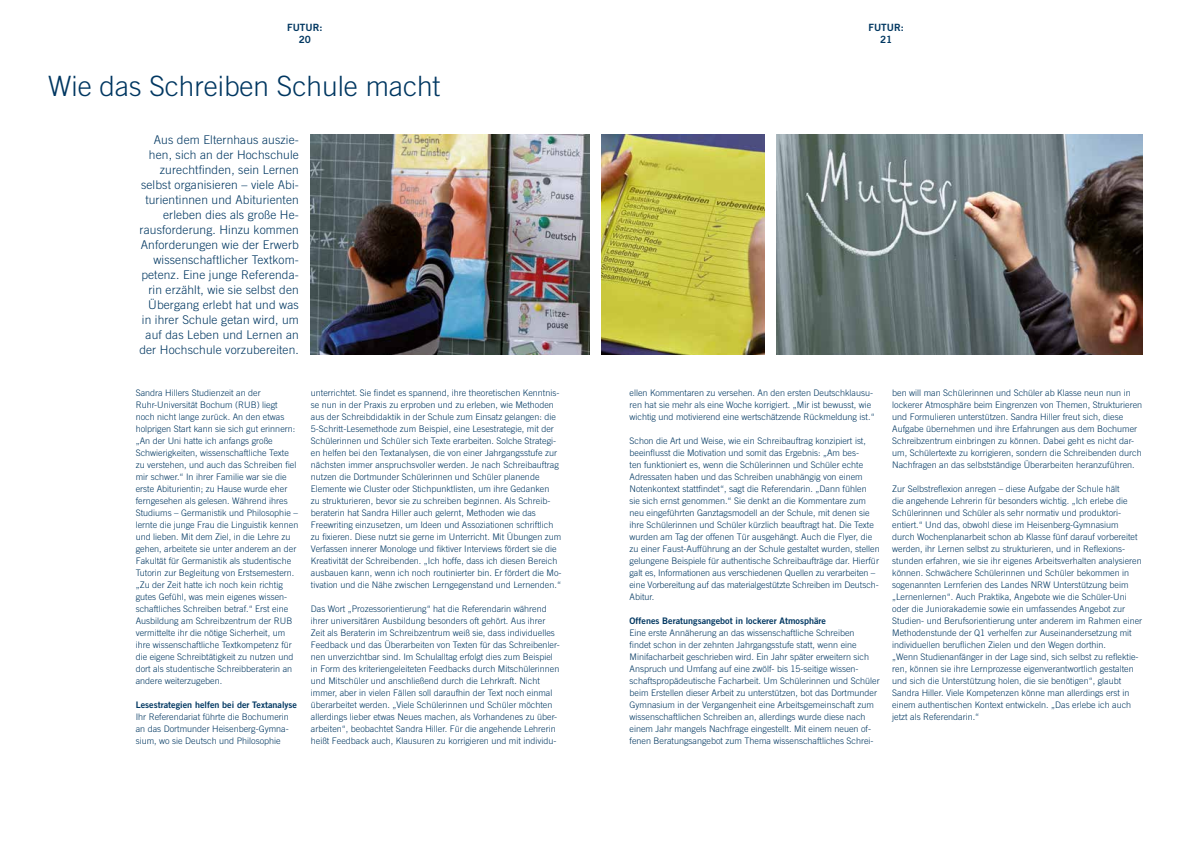
<style>
.page{position:relative;width:1191px;height:842px;background:#fff}
.page>*{position:absolute;margin:0;border:0;box-sizing:border-box;transform-origin:0 0}
.t1{font:300 28px "Trade Gothic";color:#003761}
.t2{font:300 12px/15px "Trade Gothic";letter-spacing:.01em;color:#003761;text-align:right}
.t3{font:10px/12px "Trade Gothic Bold Two";color:#003761;text-align:center}
.t4{font:300 9px/12px "Trade Gothic";color:#003761}
.t5{font:9px "Trade Gothic Bold Two";color:#003761}
</style>
<div class="page">
<img style="left:601px;top:135px;width:163px;height:219px">
<img style="left:311px;top:135px;width:278px;height:219px">
<img style="left:776px;top:135px;width:366px;height:219px">
<p class="t3" style="left:287px;top:21px;width:37px">FUTUR:<br>20</p>
<p class="t3" style="left:868px;top:21px;width:37px">FUTUR:<br>21</p>
<h1 class="t1" style="left:48px;top:69px;width:394px">Wie das Schreiben Schule macht</h1>
<p class="t2" style="left:139px;top:133px;width:161px">Aus dem Elternhaus auszie&shy;hen, sich an der Hochschule zurechtfinden, sein Lernen selbst organisieren – viele Abi&shy;turientinnen und Abiturienten erleben dies als große He&shy;rausforderung. Hinzu kommen<br>Anforderungen wie der Erwerb wissenschaftlicher Textkom&shy;petenz. Eine junge Referenda&shy;rin erzählt, wie sie selbst den<br>Übergang erlebt hat und was in ihrer Schule getan wird, um auf das Leben und Lernen an der Hochschule vorzubereiten.</p>
<p class="t4" style="left:136px;top:387px;width:164px">Sandra Hillers Studienzeit an der Ruhr-Universität Bochum (RUB) liegt noch nicht lange zurück. An den etwas holprigen Start kann sie sich gut erinnern: „An der Uni hatte ich anfangs große Schwierigkeiten, wissenschaftliche Texte zu verstehen, und auch das Schreiben fiel mir schwer.“ In ihrer Familie war sie die erste Abiturientin; zu Hause wurde eher ferngesehen als gelesen. Während ihres Studiums – Germanistik und Philosophie – lernte die junge Frau die Linguistik kennen und lieben. Mit dem Ziel, in die Lehre zu gehen, arbeitete sie unter anderem an der Fakultät für Germanistik als studentische Tutorin zur Begleitung von Erstsemestern. „Zu der Zeit hatte ich noch kein richtig gutes Gefühl, was mein eigenes wissen&shy;schaftliches Schreiben betraf.“ Erst eine Ausbildung am Schreibzentrum der RUB vermittelte ihr die nötige Sicherheit, um ihre wissenschaftliche Textkompetenz für die eigene Schreibtätigkeit zu nutzen und dort als studentische Schreibberaterin an andere weiterzugeben.</p>
<p class="t5" style="left:136px;top:699px;width:163px">Lesestrategien helfen bei der Textanalyse</p>
<p class="t4" style="left:136px;top:711px;width:155px;text-align:justify">Ihr Referendariat führte die Bochumerin an das Dortmunder Heisenberg-Gymna&shy;sium, wo sie Deutsch und Philosophie</p>
<p class="t4" style="left:311px;top:387px;width:252px">unterrichtet. Sie findet es spannend, ihre theoretischen Kenntnis&shy;se nun in der Praxis zu erproben und zu erleben, wie Methoden aus der Schreibdidaktik in der Schule zum Einsatz gelangen: die 5-Schritt-Lesemethode zum Beispiel, eine Lesestrategie, mit der Schülerinnen und Schüler sich Texte erarbeiten. Solche Strategi&shy;en helfen bei den Textanalysen, die von einer Jahrgangsstufe zur nächsten immer anspruchsvoller werden. Je nach Schreibauftrag nutzen die Dortmunder Schülerinnen und Schüler planende Elemente wie Cluster oder Stichpunktlisten, um ihre Gedanken<br>zu strukturieren, bevor sie zu schreiben beginnen. Als Schreib&shy;beraterin hat Sandra Hiller auch gelernt, Methoden wie das Freewriting einzusetzen, um Ideen und Assoziationen schriftlich zu fixieren. Diese nutzt sie gerne im Unterricht. Mit Übungen zum Verfassen innerer Monologe und fiktiver Interviews fördert sie die Kreativität der Schreibenden. „Ich hoffe, dass ich diesen Bereich ausbauen kann, wenn ich noch routinierter bin. Er fördert die Mo&shy;tivation und die Nähe zwischen Lerngegenstand und Lernenden.“</p>
<p class="t4" style="left:311px;top:603px;width:250px">Das Wort „Prozessorientierung“ hat die Referendarin während ihrer universitären Ausbildung besonders oft gehört. Aus ihrer Zeit als Beraterin im Schreibzentrum weiß sie, dass individuelles Feedback und das Überarbeiten von Texten für das Schreibenler&shy;nen unverzichtbar sind. Im Schulalltag erfolgt dies zum Beispiel in Form des kriteriengeleiteten Feedbacks durch Mitschülerinnen und Mitschüler und anschließend durch die Lehrkraft. Nicht immer, aber in vielen Fällen soll daraufhin der Text noch einmal überarbeitet werden. „Viele Schülerinnen und Schüler möchten allerdings lieber etwas Neues machen, als Vorhandenes zu über&shy;arbeiten“, beobachtet Sandra Hiller. Für die angehende Lehrerin heißt Feedback auch, Klausuren zu korrigieren und mit individu-</p>
<p class="t4" style="left:892px;top:387px;width:252px">ben will man Schülerinnen und Schüler ab Klasse neun nun in lockerer Atmosphäre beim Eingrenzen von Themen, Strukturieren und Formulieren unterstützen. Sandra Hiller freut sich, diese Aufgabe übernehmen und ihre Erfahrungen aus dem Bochumer Schreibzentrum einbringen zu können. Dabei geht es nicht dar&shy;um, Schülertexte zu korrigieren, sondern die Schreibenden durch Nachfragen an das selbstständige Überarbeiten heranzuführen.</p>
<p class="t4" style="left:892px;top:483px;width:252px">Zur Selbstreflexion anregen – diese Aufgabe der Schule hält<br>die angehende Lehrerin für besonders wichtig. „Ich erlebe die Schülerinnen und Schüler als sehr normativ und produktori&shy;entiert.“ Und das, obwohl diese im Heisenberg-Gymnasium durch Wochenplanarbeit schon ab Klasse fünf darauf vorbereitet werden, ihr Lernen selbst zu strukturieren, und in Reflexions&shy;stunden erfahren, wie sie ihr eigenes Arbeitsverhalten analysieren können. Schwächere Schülerinnen und Schüler bekommen in sogenannten Lernferien des Landes NRW Unterstützung beim „Lernenlernen“. Auch Praktika, Angebote wie die Schüler-Uni oder die Juniorakademie sowie ein umfassendes Angebot zur Studien- und Berufsorientierung unter anderem im Rahmen einer Methodenstunde der Q1 verhelfen zur Auseinandersetzung mit individuellen beruflichen Zielen und den Wegen dorthin.<br>„Wenn Studienanfänger in der Lage sind, sich selbst zu reflektie&shy;ren, können sie ihre Lernprozesse eigenverantwortlich gestalten und sich die Unterstützung holen, die sie benötigen“, glaubt Sandra Hiller. Viele Kompetenzen könne man allerdings erst in einem authentischen Kontext entwickeln. „Das erlebe ich auch jetzt als Referendarin.“</p>
<p class="t4" style="left:629px;top:387px;width:247px">ellen Kommentaren zu versehen. An den ersten Deutschklausu&shy;ren hat sie mehr als eine Woche korrigiert. „Mir ist bewusst, wie wichtig und motivierend eine wertschätzende Rückmeldung ist.“</p>
<p class="t4" style="left:629px;top:435px;width:252px">Schon die Art und Weise, wie ein Schreibauftrag konzipiert ist, beeinflusst die Motivation und somit das Ergebnis: „Am bes-<br>ten funktioniert es, wenn die Schülerinnen und Schüler echte Adressaten haben und das Schreiben unabhängig von einem Notenkontext stattfindet“, sagt die Referendarin. „Dann fühlen<br>sie sich ernst genommen.“ Sie denkt an die Kommentare zum neu eingeführten Ganztagsmodell an der Schule, mit denen sie ihre Schülerinnen und Schüler kürzlich beauftragt hat. Die Texte wurden am Tag der offenen Tür ausgehängt. Auch die Flyer, die zu einer Faust-Aufführung an der Schule gestaltet wurden, stellen gelungene Beispiele für authentische Schreibaufträge dar. Hierfür galt es, Informationen aus verschiedenen Quellen zu verarbeiten – eine Vorbereitung auf das materialgestützte Schreiben im Deutsch-Abitur.</p>
<p class="t5" style="left:629px;top:615px;width:198px">Offenes Beratungsangebot in lockerer Atmosphäre</p>
<p class="t4" style="left:629px;top:627px;width:252px">Eine erste Annäherung an das wissenschaftliche Schreiben<br>findet schon in der zehnten Jahrgangsstufe statt, wenn eine Minifacharbeit geschrieben wird. Ein Jahr später erweitern sich Anspruch und Umfang auf eine zwölf- bis 15-seitige wissen&shy;schaftspropädeutische Facharbeit. Um Schülerinnen und Schüler beim Erstellen dieser Arbeit zu unterstützen, bot das Dortmunder Gymnasium in der Vergangenheit eine Arbeitsgemeinschaft zum wissenschaftlichen Schreiben an, allerdings wurde diese nach einem Jahr mangels Nachfrage eingestellt. Mit einem neuen of&shy;fenen Beratungsangebot zum Thema wissenschaftliches Schrei-</p>
</div>
